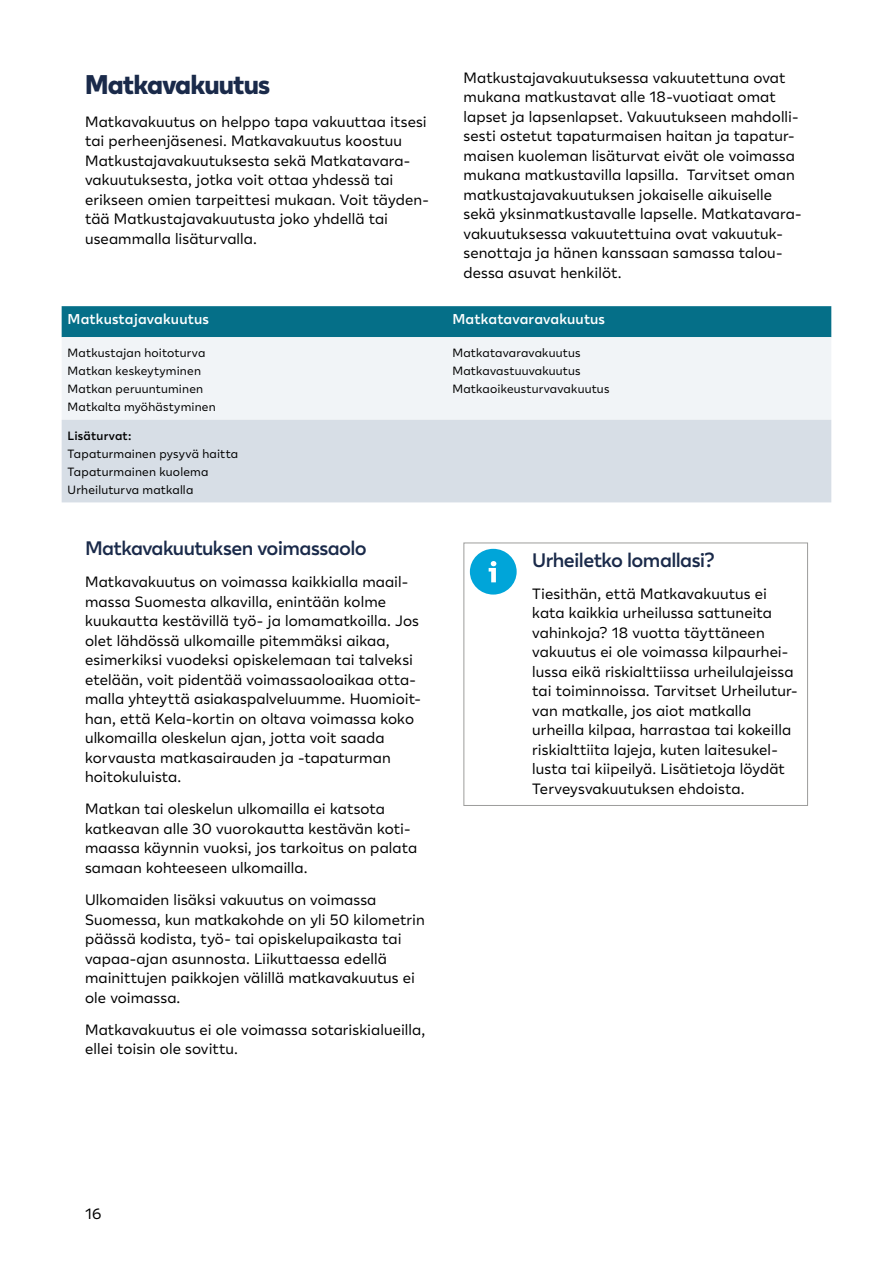
<style>
.page{position:relative;width:893px;height:1263px;background:#fff}
.page>*{position:absolute;margin:0;border:0;box-sizing:border-box;transform-origin:0 0}
.H2_Otsikot{font:800 27px "Lahi Tapiola Sans";letter-spacing:-.03em;color:#1a2a4a}
.H3_Väliotsikko{font:600 19.5px "Lahi Tapiola Sans";letter-spacing:-.03em;color:#1a2a4a}
.Leipis{font:15px/19.5px "Lahi Tapiola Sans";letter-spacing:.005em;color:#000}
.LAATIKKO_Otsikko{font:600 14.25px "Lahi Tapiola Sans";letter-spacing:.01em;color:#fff}
.LAATIKKO_Leipis{font:12px "Lahi Tapiola Sans";letter-spacing:.015em;color:#000}
.LAATIKKO_Leipis-2{font:600 12px "Lahi Tapiola Sans";letter-spacing:.015em;color:#000}
</style>
<div class="page">
<div style="left:62px;top:306px;width:769px;height:31px;background:#056f88"></div>
<div style="left:62px;top:337px;width:769px;height:83px;background:#f1f4f7"></div>
<div style="left:62px;top:420px;width:769px;height:82px;background:#d7dee6"></div>
<div style="left:463px;top:543px;width:345px;height:263px;border:1px solid #9d9d9c"></div>
<div style="left:470px;top:549px;width:47px;height:46px;background:#00a5d9;border-radius:50%"></div>
<svg style="left:489px;top:561px;width:7px;height:21px"></svg>
<h2 class="H2_Otsikot" style="left:85px;top:63px;width:187px">Matkavakuutus</h2>
<p class="Leipis" style="left:85px;top:111px;width:345px">Matkavakuutus on helppo tapa vakuuttaa itsesi tai perheenjäsenesi. Matkavakuutus koostuu Matkustajavakuutuksesta sekä Matkatavara&shy;vakuutuksesta, jotka voit ottaa yhdessä tai erikseen omien tarpeittesi mukaan. Voit täyden&shy;tää Matkustajavakuutusta joko yhdellä tai useammalla lisäturvalla.</p>
<p class="Leipis" style="left:463px;top:67px;width:339px">Matkustajavakuutuksessa vakuutettuna ovat mukana matkustavat alle 18-vuotiaat omat lapset ja lapsenlapset. Vakuutukseen mahdolli&shy;sesti ostetut tapaturmaisen haitan ja tapatur&shy;maisen kuoleman lisäturvat eivät ole voimassa mukana matkustavilla lapsilla. Tarvitset oman matkustajavakuutuksen jokaiselle aikuiselle sekä yksinmatkustavalle lapselle. Matkatavara&shy;vakuutuksessa vakuutettuina ovat vakuutuk&shy;senottaja ja hänen kanssaan samassa talou&shy;dessa asuvat henkilöt.</p>
<p class="LAATIKKO_Otsikko" style="left:68px;top:308px;width:143px">Matkustajavakuutus</p>
<p class="LAATIKKO_Otsikko" style="left:452px;top:308px;width:154px">Matkatavaravakuutus</p>
<p class="LAATIKKO_Leipis" style="left:68px;top:344px;width:139px">Matkustajan hoitoturva</p>
<p class="LAATIKKO_Leipis" style="left:68px;top:362px;width:135px">Matkan keskeytyminen</p>
<p class="LAATIKKO_Leipis" style="left:68px;top:380px;width:137px">Matkan peruuntuminen</p>
<p class="LAATIKKO_Leipis" style="left:68px;top:398px;width:150px">Matkalta myöhästyminen</p>
<p class="LAATIKKO_Leipis" style="left:452px;top:344px;width:129px">Matkatavaravakuutus</p>
<p class="LAATIKKO_Leipis" style="left:452px;top:362px;width:130px">Matkavastuuvakuutus</p>
<p class="LAATIKKO_Leipis" style="left:452px;top:380px;width:158px">Matkaoikeusturvavakuutus</p>
<p class="LAATIKKO_Leipis-2" style="left:68px;top:427px;width:65px">Lisäturvat:</p>
<p class="LAATIKKO_Leipis" style="left:68px;top:445px;width:172px">Tapaturmainen pysyvä haitta</p>
<p class="LAATIKKO_Leipis" style="left:68px;top:463px;width:142px">Tapaturmainen kuolema</p>
<p class="LAATIKKO_Leipis" style="left:68px;top:481px;width:127px">Urheiluturva matkalla</p>
<h3 class="H3_Väliotsikko" style="left:85px;top:533px;width:283px">Matkavakuutuksen voimassaolo</h3>
<p class="Leipis" style="left:85px;top:571px;width:337px">Matkavakuutus on voimassa kaikkialla maail&shy;massa Suomesta alkavilla, enintään kolme kuukautta kestävillä työ- ja lomamatkoilla. Jos olet lähdössä ulkomaille pitemmäksi aikaa, esimerkiksi vuodeksi opiskelemaan tai talveksi etelään, voit pidentää voimassaoloaikaa otta&shy;malla yhteyttä asiakaspalveluumme. Huomioit&shy;han, että Kela-kortin on oltava voimassa koko ulkomailla oleskelun ajan, jotta voit saada korvausta matkasairauden ja -tapaturman hoitokuluista.</p>
<p class="Leipis" style="left:85px;top:798px;width:334px">Matkan tai oleskelun ulkomailla ei katsota katkeavan alle 30 vuorokautta kestävän koti&shy;maassa käynnin vuoksi, jos tarkoitus on palata samaan kohteeseen ulkomailla.</p>
<p class="Leipis" style="left:85px;top:889px;width:341px">Ulkomaiden lisäksi vakuutus on voimassa Suomessa, kun matkakohde on yli 50 kilometrin päässä kodista, työ- tai opiskelupaikasta tai vapaa-ajan asunnosta. Liikuttaessa edellä mainittujen paikkojen välillä matkavakuutus ei ole voimassa.</p>
<p class="Leipis" style="left:85px;top:1019px;width:342px">Matkavakuutus ei ole voimassa sotariskialueilla, ellei toisin ole sovittu.</p>
<p class="Leipis" style="left:85px;top:1203px;width:18px">16</p>
<h3 class="H3_Väliotsikko" style="left:532px;top:545px;width:184px">Urheiletko lomallasi?</h3>
<p class="Leipis" style="left:532px;top:583px;width:267px">Tiesithän, että Matkavakuutus ei kata kaikkia urheilussa sattuneita vahinkoja? 18 vuotta täyttäneen vakuutus ei ole voimassa kilpaurhei&shy;lussa eikä riskialttiissa urheilulajeissa tai toiminnoissa. Tarvitset Urheilutur&shy;van matkalle, jos aiot matkalla urheilla kilpaa, harrastaa tai kokeilla riskialttiita lajeja, kuten laitesukel&shy;lusta tai kiipeilyä. Lisätietoja löydät Terveysvakuutuksen ehdoista.</p>
</div>
